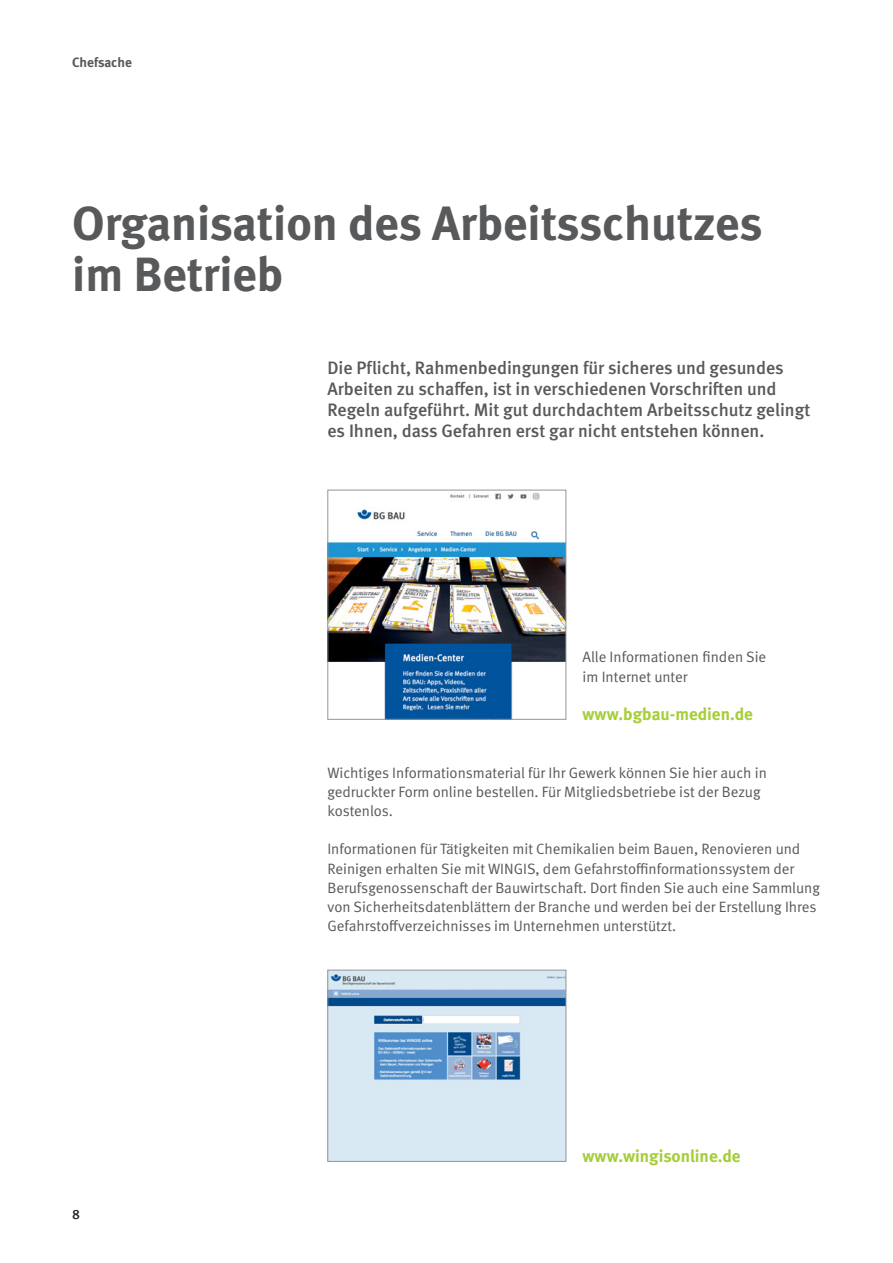
<style>
.page{position:relative;width:893px;height:1263px;background:#fff}
.page>*{position:absolute;margin:0;border:0;box-sizing:border-box;transform-origin:0 0}
.t1{font:700 48px/51px "DGUV Meta";color:#58595b}
.t2{font:500 18px/21px "DGUV Meta";color:#58595b}
.t3{font:700 17.25px "DGUV Meta";color:#a6ce39}
.t4{font:15px/19.2px "DGUV Meta";color:#58595b}
.t5{font:700 13.5px "DGUV Meta";color:#58595b}
.t6{font:500 13.5px "DGUV Meta";color:#231f20}
</style>
<div class="page">
<img style="left:329px;top:972px;width:235px;height:188px">
<div style="left:327px;top:970px;width:239px;height:192px;border:1px solid #939598"></div>
<img style="left:329px;top:493px;width:235px;height:225px">
<div style="left:327px;top:490px;width:239px;height:230px;border:1px solid #939598"></div>
<p class="t5" style="left:72px;top:57px;width:61px">Chefsache</p>
<h1 class="t1" style="left:72px;top:201px;width:692px">Organisation des Arbeitsschutzes im Betrieb</h1>
<p class="t2" style="left:327px;top:359px;width:485px">Die Pflicht, Rahmenbedingungen für sicheres und gesundes Arbeiten zu schaffen, ist in verschiedenen Vorschriften und Regeln aufgeführt. Mit gut durchdachtem Arbeitsschutz gelingt es Ihnen, dass Gefahren erst gar nicht entstehen können.</p>
<p class="t4" style="left:583px;top:649px;width:185px">Alle Informationen finden Sie im Internet unter</p>
<p class="t3" style="left:583px;top:708px;width:172px">www.bgbau-medien.de</p>
<p class="t4" style="left:327px;top:764px;width:441px">Wichtiges Informationsmaterial für Ihr Gewerk können Sie hier auch in gedruckter Form online bestellen. Für Mitgliedsbetriebe ist der Bezug kostenlos.</p>
<p class="t4" style="left:327px;top:841px;width:494px">Informationen für Tätigkeiten mit Chemikalien beim Bauen, Renovieren und Reinigen erhalten Sie mit WINGIS, dem Gefahrstoffinformationssystem der Berufsgenossenschaft der Bauwirtschaft. Dort finden Sie auch eine Sammlung von Sicherheitsdatenblättern der Branche und werden bei der Erstellung Ihres Gefahrstoffverzeichnisses im Unternehmen unterstützt.</p>
<p class="t6" style="left:72px;top:1209px;width:9px">8</p>
<p class="t3" style="left:583px;top:1149px;width:160px">www.wingisonline.de</p>
</div>
